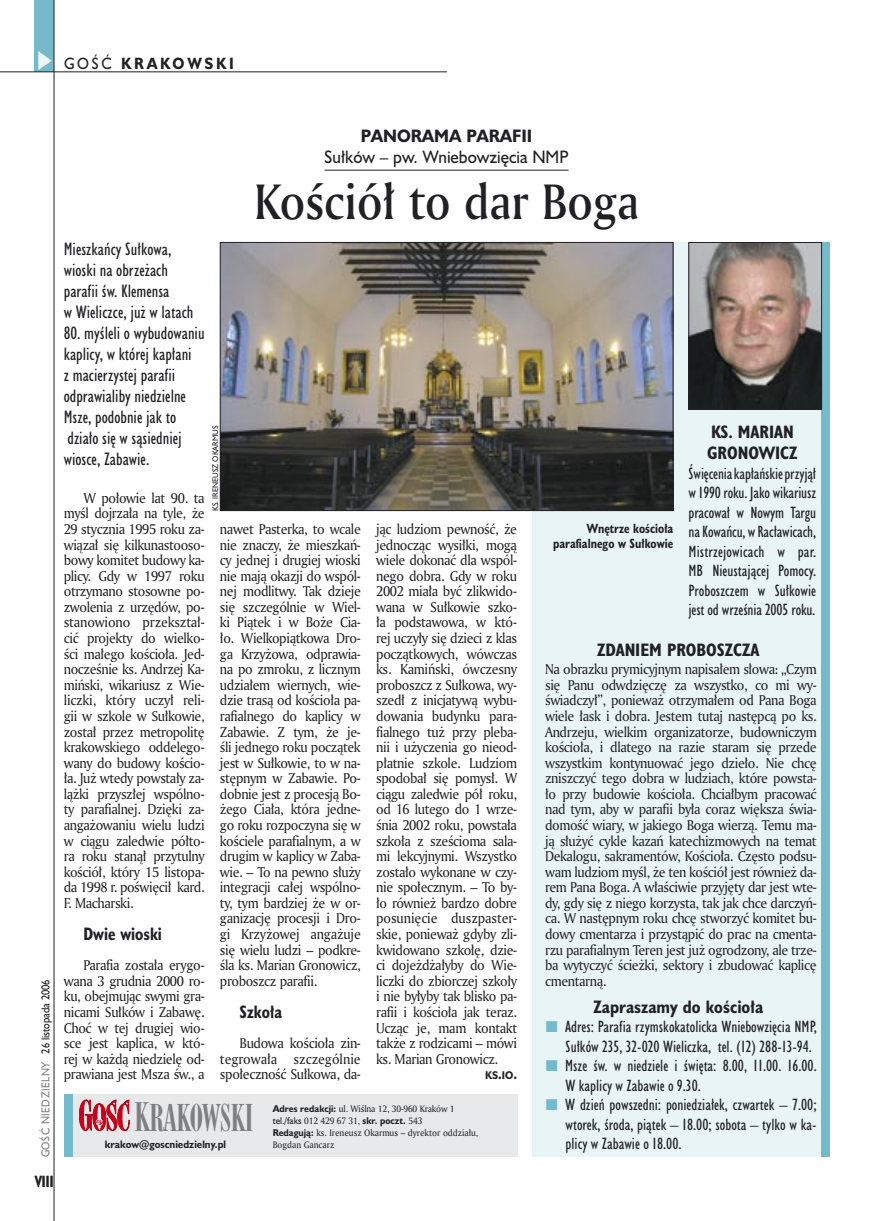
<style>
.page{position:relative;width:872px;height:1221px;background:#fff}
.page>*{position:absolute;margin:0;border:0;box-sizing:border-box;transform-origin:0 0}
._05a_tytyl_AmMd_32_pt{font:48px "Amerigo Md PL";color:#212125;scale:.9 1}
._05a_tytyl_AmMd_48_pt{font:35.7px "Modern 735 PL";color:#7f7f83;scale:.9 1}
._06-4_lead_lokal_HuCn_11_pt{font:16.5px/21px "Humanst 521 Cn PL";color:#212125}
._04-2_tytul_ramki{font:700 16.5px/21px "Humanst 521 Cn PL";color:#212125}
._04-3_nadtytul_lokal{font:16.5px/21px "Humanst 521 PL";color:#212125;text-align:center;scale:.94 1}
._04_srodtytul_HuCB_11_pt{font:700 16.5px "Humanst 521 Cn PL";color:#212125;scale:.94 1}
._03-2_body_do_ramki{font:15px/19.5px "Humanst 521 Cn PL";color:#212125}
._15a_temat_lewo{font:700 15px "Humanst 521 PL";letter-spacing:.2em;color:#212125;scale:.9 1}
._16_pagina_lewa{font:700 15px "Humanst 521 Cn PL";color:#212125;scale:.94 1}
._01_body_tekst{font:13.8px/15.6px "Amerigo PL";letter-spacing:-.03em;color:#212125;text-align:justify;scale:.94 1}
._03-4_body_liturgii{font:13.8px/15.6px "Amerigo PL";letter-spacing:-.03em;color:#212125;text-align:justify;scale:.94 1}
._09_podpis_zdjecia_HuCnB{font:700 12.3px/14.4px "Humanst 521 Cn PL";color:#212125;text-align:right;scale:.94 1}
._18_data_lewa{font:10.5px "Humanst 521 PL";color:#212125;scale:.9 1}
._18a_data_lewa_GOSC{font:10.5px "Humanst 521 PL";letter-spacing:.05em;color:#7f7f83;scale:.9 1}
._12a_autor_na_koncu_HuBd{font:700 10.35px "Humanst 521 PL";color:#212125;scale:.9 1}
._20a_stopka_adres{font:700 9.9px "Humanst 521 PL";color:#212125;scale:.94 1}
._20b_stopka_dzial{font:9px "Amerigo PL";color:#212125;scale:.94 1}
._09a_autor_zdjecia_Hu_5_pt{font:7.5px "Humanst 521 PL";color:#212125;scale:.94 1}
.s1{font-weight:400}
.s2{font-weight:700}
.s3{font-size:13.8px}
.s4{font-size:38.1px}
.s5{font-family:"Humanst 521 PL";font-weight:700}
.s6{font-family:"Humanst 521 PL"}
</style>
<div class="page">
<div style="left:35px;top:0;width:19px;height:72px;background:#75baca"></div>
<svg style="left:38px;top:51px;width:14px;height:19px"></svg>
<hr style="left:54px;top:0;width:1px;height:1220px;background:#212125">
<hr style="left:0;top:72px;width:447px;height:1px;background:#212125">
<div style="left:532px;top:242px;width:294px;height:914px;background:#e9f4f6"></div>
<div style="left:821px;top:242px;width:8px;height:914px;background:#75baca"></div>
<img style="left:690px;top:244px;width:129px;height:163px">
<div style="left:688px;top:242px;width:133px;height:167px;border:1px solid #212125"></div>
<hr style="left:325px;top:170px;width:243px;height:1px;background:#212125">
<div style="left:64px;top:1094px;width:453px;height:62px;background:#e7e8e9"></div>
<div style="left:64px;top:1094px;width:8px;height:62px;background:#75baca"></div>
<svg style="left:79px;top:1099px;width:50px;height:31px"></svg>
<img style="left:222px;top:244px;width:449px;height:265px">
<div style="left:220px;top:242px;width:453px;height:269px;border:1px solid #212125"></div>
<p class="_15a_temat_lewo" style="left:64px;top:53px;width:190px"><span class="s1">GOŚĆ</span> KRAKOWSKI</p>
<p class="_18_data_lewa" style="left:38px;top:1053px;width:84px;rotate:-90deg">26 listopada 2006</p>
<p class="_18a_data_lewa_GOSC" style="left:38px;top:1157px;width:108px;rotate:-90deg">GOŚĆ NIEDZIELNY</p>
<p class="_16_pagina_lewa" style="left:35px;top:1170px;width:22px">VIII</p>
<p class="_04-3_nadtytul_lokal" style="left:325px;top:125px;width:261px"><span class="s2">PANORAMA PARAFII<br></span>Sułków – pw. Wniebowzięcia NMP</p>
<p class="_05a_tytyl_AmMd_32_pt" style="left:254px;top:170px;width:429px">Kościół to dar Boga</p>
<p class="_06-4_lead_lokal_HuCn_11_pt" style="left:64px;top:239px;width:131px">Mieszkańcy Sułkowa, wioski na obrzeżach parafii św. Klemensa<br>w Wieliczce, już w latach</p>
<p class="_06-4_lead_lokal_HuCn_11_pt" style="left:64px;top:323px;width:142px">80. myśleli o wybudowaniu kaplicy, w której kapłani<br>z macierzystej parafii odprawialiby niedzielne<br>Msze, podobnie jak to działo się w sąsiedniej wiosce, Zabawie.</p>
<p class="_01_body_tekst" style="left:64px;top:489px;width:151px;text-indent:20px">W połowie lat 90. ta myśl dojrzała na tyle, że 29 stycznia 1995 roku za&shy;wiązał się kilkunastooso&shy;bowy komitet budowy ka&shy;plicy. Gdy w 1997 roku otrzymano stosowne po&shy;zwolenia z urzędów, po&shy;stanowiono przekształ&shy;cić projekty do wielko&shy;ści małego kościoła. Jed&shy;nocześnie ks. Andrzej Ka&shy;miński, wikariusz z Wie&shy;liczki, który uczył reli&shy;gii w szkole w Sułkowie, został przez metropolitę krakowskiego oddelego&shy;wany do budowy kościo&shy;ła. Już wtedy powstały za&shy;lążki przyszłej wspólno&shy;ty parafialnej. Dzięki za&shy;angażowaniu wielu ludzi w ciągu zaledwie półto&shy;ra roku stanął przytulny kościół, który 15 listopa&shy;da 1998 r. poświęcił kard.<br>F. Macharski.</p>
<p class="_04_srodtytul_HuCB_11_pt" style="left:83px;top:922px;width:85px">Dwie wioski</p>
<p class="_01_body_tekst" style="left:64px;top:957px;width:151px;text-indent:20px">Parafia została erygo&shy;wana 3 grudnia 2000 ro&shy;ku, obejmując swymi gra&shy;nicami Sułków i Zabawę.<br>Choć w tej drugiej wio&shy;sce jest kaplica, w któ&shy;rej w każdą niedzielę od&shy;prawiana jest Msza św., a</p>
<p class="_09a_autor_zdjecia_Hu_5_pt" style="left:210px;top:510px;width:92px;rotate:-90deg">KS. IRENEUSZ OKARMUS</p>
<p class="_01_body_tekst" style="left:220px;top:521px;width:151px">nawet Pasterka, to wcale nie znaczy, że mieszkań&shy;cy jednej i drugiej wioski nie mają okazji do wspól&shy;nej modlitwy. Tak dzieje się szczególnie w Wiel&shy;ki Piątek i w Boże Cia&shy;ło. Wielkopiątkowa Dro&shy;ga Krzyżowa, odprawia&shy;na po zmroku, z licznym udziałem wiernych, wie&shy;dzie trasą od kościoła pa&shy;rafialnego do kaplicy w Zabawie. Z tym, że je&shy;śli jednego roku początek jest w Sułkowie, to w na&shy;stępnym w Zabawie. Po&shy;dobnie jest z procesją Bo&shy;żego Ciała, która jedne&shy;go roku rozpoczyna się w kościele parafialnym, a w drugim w kaplicy w Zaba&shy;wie. – To na pewno służy integracji całej wspólno&shy;ty, tym bardziej że w or&shy;ganizację procesji i Dro&shy;gi Krzyżowej angażuje się wielu ludzi – podkre&shy;śla ks. Marian Gronowicz, proboszcz parafii.</p>
<p class="_04_srodtytul_HuCB_11_pt" style="left:239px;top:1000px;width:47px">Szkoła</p>
<p class="_01_body_tekst" style="left:220px;top:1034px;width:151px;text-indent:20px">Budowa kościoła zin&shy;tegrowała szczególnie społeczność Sułkowa, da-</p>
<p class="_01_body_tekst" style="left:376px;top:521px;width:151px">jąc ludziom pewność, że jednocząc wysiłki, mogą wiele dokonać dla wspól&shy;nego dobra. Gdy w roku 2002 miała być zlikwido&shy;wana w Sułkowie szko&shy;ła podstawowa, w któ&shy;rej uczyły się dzieci z klas początkowych, wówczas ks. Kamiński, ówczesny proboszcz z Sułkowa, wy&shy;szedł z inicjatywą wybu&shy;dowania budynku para&shy;fialnego tuż przy pleba&shy;nii i użyczenia go nieod&shy;płatnie szkole. Ludziom spodobał się pomysł. W ciągu zaledwie pół roku, od 16 lutego do 1 wrze&shy;śnia 2002 roku, powstała szkoła z sześcioma sala&shy;mi lekcyjnymi. Wszystko zostało wykonane w czy&shy;nie społecznym. – To by&shy;ło również bardzo dobre posunięcie duszpaster&shy;skie, ponieważ gdyby zli&shy;kwidowano szkołę, dzie&shy;ci dojeżdżałyby do Wie&shy;liczki do zbiorczej szkoły i nie byłyby tak blisko pa&shy;rafii i kościoła jak teraz.<br>Ucząc je, mam kontakt także z rodzicami – mówi ks. Marian Gronowicz.</p>
<p class="_12a_autor_na_koncu_HuBd" style="left:485px;top:1068px;width:37px">KS<span class="s3">.</span>IO<span class="s3">.</span></p>
<p class="_05a_tytyl_AmMd_48_pt" style="left:135px;top:1095px;width:134px"><span class="s4">K</span>RAKOWSKI</p>
<p class="_20b_stopka_dzial" style="left:273px;top:1102px;width:195px"><span class="s5">Adres redakcji:</span> ul. Wiślna 12, 30-960 Kraków 1</p>
<p class="_20b_stopka_dzial" style="left:273px;top:1114px;width:161px"><span class="s6">tel./faks</span> 012 429 67 31, <span class="s5">skr. poczt.</span> 543</p>
<p class="_20b_stopka_dzial" style="left:273px;top:1126px;width:220px"><span class="s5">Redagują:</span> ks. Ireneusz Okarmus – dyrektor oddziału,</p>
<p class="_20a_stopka_adres" style="left:105px;top:1137px;width:130px">krakow@goscniedzielny.pl</p>
<p class="_20b_stopka_dzial" style="left:273px;top:1138px;width:67px">Bogdan Gancarz</p>
<p class="_09_podpis_zdjecia_HuCnB" style="left:553px;top:521px;width:129px">Wnętrze kościoła parafialnego w Sułkowie</p>
<p class="_04-2_tytul_ramki" style="left:707px;top:421px;width:92px">KS. MARIAN<br>GRONOWICZ</p>
<p class="_03-2_body_do_ramki" style="left:688px;top:463px;width:129px;text-align:justify">Święcenia kapłańskie przyjął w 1990 roku. Jako wikariusz pracował w Nowym Targu na Kowańcu, w Racławicach, Mistrzejowicach w par.<br>MB Nieustającej Pomocy.<br>Proboszczem w Sułkowie jest od września 2005 roku.</p>
<p class="_04-2_tytul_ramki" style="left:597px;top:639px;width:164px">ZDANIEM PROBOSZCZA</p>
<p class="_03-4_body_liturgii" style="left:545px;top:661px;width:290px">Na obrazku prymicyjnym napisałem słowa: „Czym się Panu odwdzięczę za wszystko, co mi wy&shy;świadczył”, ponieważ otrzymałem od Pana Boga wiele łask i dobra. Jestem tutaj następcą po ks.<br>Andrzeju, wielkim organizatorze, budowniczym kościoła, i dlatego na razie staram się przede wszystkim kontynuować jego dzieło. Nie chcę zniszczyć tego dobra w ludziach, które powsta&shy;ło przy budowie kościoła. Chciałbym pracować nad tym, aby w parafii była coraz większa świa&shy;domość wiary, w jakiego Boga wierzą. Temu ma&shy;ją służyć cykle kazań katechizmowych na temat Dekalogu, sakramentów, Kościoła. Często podsu&shy;wam ludziom myśl, że ten kościół jest również da&shy;rem Pana Boga. A właściwie przyjęty dar jest wte&shy;dy, gdy się z niego korzysta, tak jak chce darczyń&shy;ca. W następnym roku chcę stworzyć komitet bu&shy;dowy cmentarza i przystąpić do prac na cmenta&shy;rzu parafialnym Teren jest już ogrodzony, ale trze&shy;ba wytyczyć ścieżki, sektory i zbudować kaplicę cmentarną.</p>
<p class="_04-2_tytul_ramki" style="left:593px;top:995px;width:171px">Zapraszamy do kościoła</p>
<p class="_03-2_body_do_ramki" style="left:565px;top:1016px;width:253px">Adres: Parafia rzymskokatolicka Wniebowzięcia NMP,<br>Sułków 235, 32-020 Wieliczka, tel. (12) 288-13-94.</p>
<p class="_03-2_body_do_ramki" style="left:565px;top:1055px;width:253px">Msze św. w niedziele i święta: 8.00, 11.00. 16.00.<br>W kaplicy w Zabawie o 9.30.</p>
<p class="_03-2_body_do_ramki" style="left:565px;top:1094px;width:253px;text-align:justify">W dzień powszedni: poniedziałek, czwartek – 7.00; wtorek, środa, piątek – 18.00; sobota – tylko w ka&shy;plicy w Zabawie o 18.00.</p>
</div>
